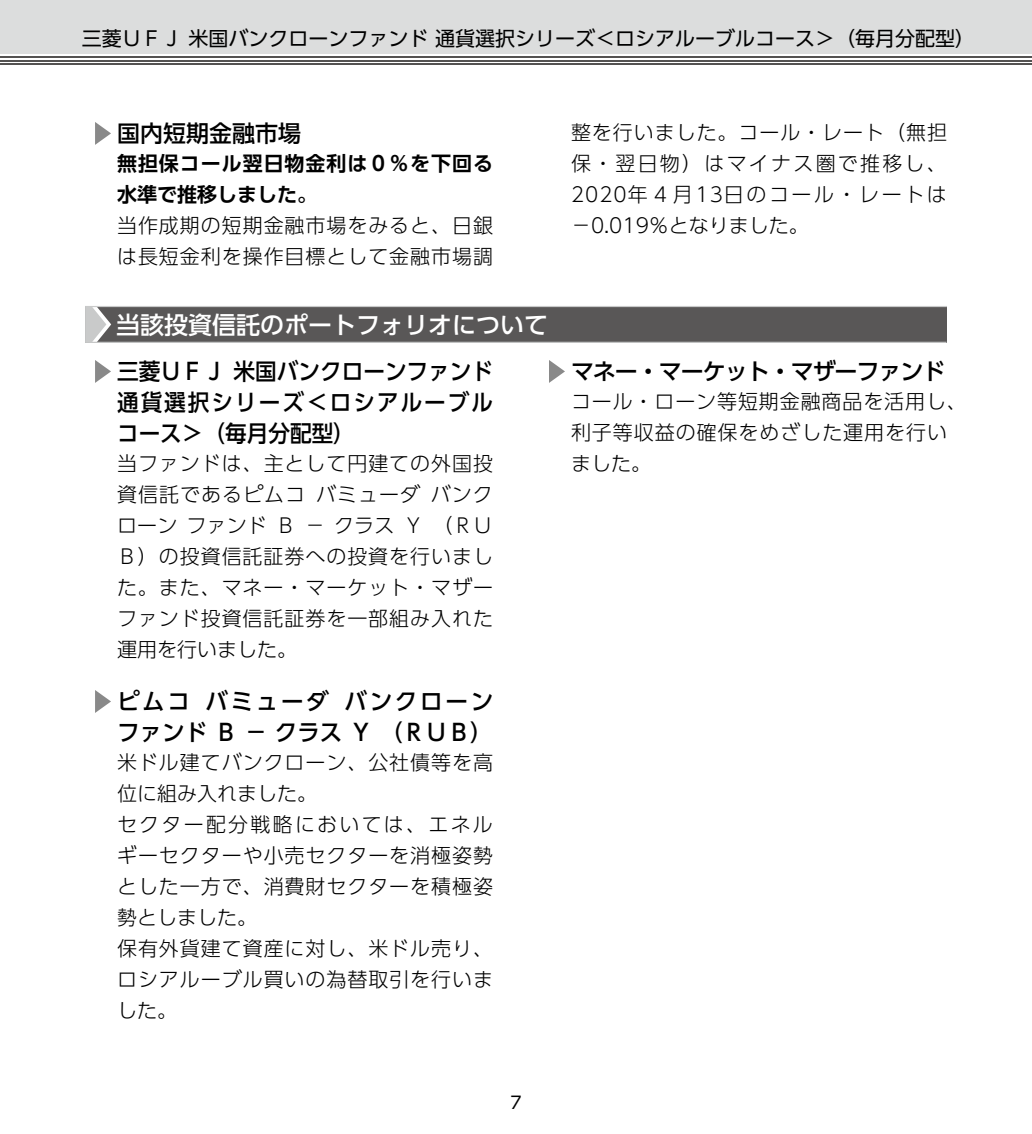
<style>
.page{position:relative;width:1032px;height:1134px;background:#fff}
.page>*{position:absolute;margin:0;border:0;box-sizing:border-box;transform-origin:0 0}
.t1{font:500 24px "UD Shin Go Pro";color:#fff}
.t2{font:500 23px/31px "UD Shin Go Pro";color:#000;text-align:justify;scale:.94 1}
.t3{font:500 23px/31px "UD Shin Go Pro";letter-spacing:.12em;color:#000}
.t4{font:500 23px "UD Shin Go Pro";letter-spacing:-.045em;color:#000}
.t5{font:500 23px "UD Shin Go Pro";color:#000}
.t6{font:300 20px/31px "UD Shin Go Pro";letter-spacing:.045em;color:#000}
.t7{font:20px "UD Shin Go Pro";color:#000}
.t8{font:700 20px/31px "UD Shin Go Pro De";letter-spacing:.045em;color:#000}
.t9{font:17px "UD Shin Go Pro";color:#000}
</style>
<div class="page">
<div style="left:0;top:0;width:1032px;height:54px;background:#dcdddd"></div>
<hr style="left:0;top:63px;width:1032px;height:2px;background:#545251">
<hr style="left:0;top:60px;width:1032px;height:1px;background:#545251">
<hr style="left:0;top:56px;width:1032px;height:2px;background:#545251">
<svg style="left:95px;top:122px;width:16px;height:23px"></svg>
<div style="left:85px;top:306px;width:862px;height:36px;background:#595757"></div>
<hr style="left:85px;top:342px;width:861px;height:1px;background:#c9caca">
<hr style="left:85px;top:306px;width:862px;height:1px;background:#c9caca">
<svg style="left:85px;top:307px;width:26px;height:35px"></svg>
<svg style="left:95px;top:360px;width:16px;height:23px"></svg>
<svg style="left:95px;top:690px;width:16px;height:23px"></svg>
<svg style="left:549px;top:360px;width:16px;height:23px"></svg>
<p class="t7" style="left:82px;top:22px;width:895px">三菱ＵＦＪ 米国バンクローンファンド 通貨選択シリーズ＜ロシアルーブルコース＞（毎月分配型）</p>
<p class="t5" style="left:117px;top:115px;width:185px">国内短期金融市場</p>
<p class="t8" style="left:117px;top:147px;width:377px">無担保コール翌日物金利は０％を下回る水準で推移しました。</p>
<p class="t6" style="left:117px;top:209px;width:377px">当作成期の短期金融市場をみると、日銀は長短金利を操作目標として金融市場調</p>
<p class="t1" style="left:116px;top:305px;width:433px">当該投資信託のポートフォリオについて</p>
<p class="t2" style="left:117px;top:355px;width:402px">三菱ＵＦＪ 米国バンクローンファンド通貨選択シリーズ＜ロシアルーブルコース＞（毎月分配型）</p>
<p class="t6" style="left:117px;top:447px;width:378px;text-align:justify">当ファンドは、主として円建ての外国投資信託であるピムコバミューダバンクローンファンドＢ－クラスＹ（ＲＵＢ）の投資信託証券への投資を行いました。また、マネー・マーケット・マザーファンド投資信託証券を一部組み入れた運用を行いました。</p>
<p class="t3" style="left:117px;top:685px;width:378px">ピムコ バミューダ バンクローンファンド Ｂ － クラス Ｙ （ＲＵＢ）</p>
<p class="t6" style="left:117px;top:746px;width:377px">米ドル建てバンクローン、公社債等を高位に組み入れました。<br>セクター配分戦略においては、エネルギーセクターや小売セクターを消極姿勢とした一方で、消費財セクターを積極姿勢としました。<br>保有外貨建て資産に対し、米ドル売り、ロシアルーブル買いの為替取引を行いました。</p>
<p class="t6" style="left:571px;top:116px;width:377px;text-align:justify">整を行いました。コール・レート（無担保・翌日物）はマイナス圏で推移し、2020年４月13日のコール・レートは－0.019％となりました。</p>
<p class="t4" style="left:571px;top:353px;width:376px">マネー・マーケット・マザーファンド</p>
<p class="t6" style="left:571px;top:385px;width:397px">コール・ローン等短期金融商品を活用し、利子等収益の確保をめざした運用を行いました。</p>
<p class="t9" style="left:510px;top:1089px;width:13px">7</p>
</div>
